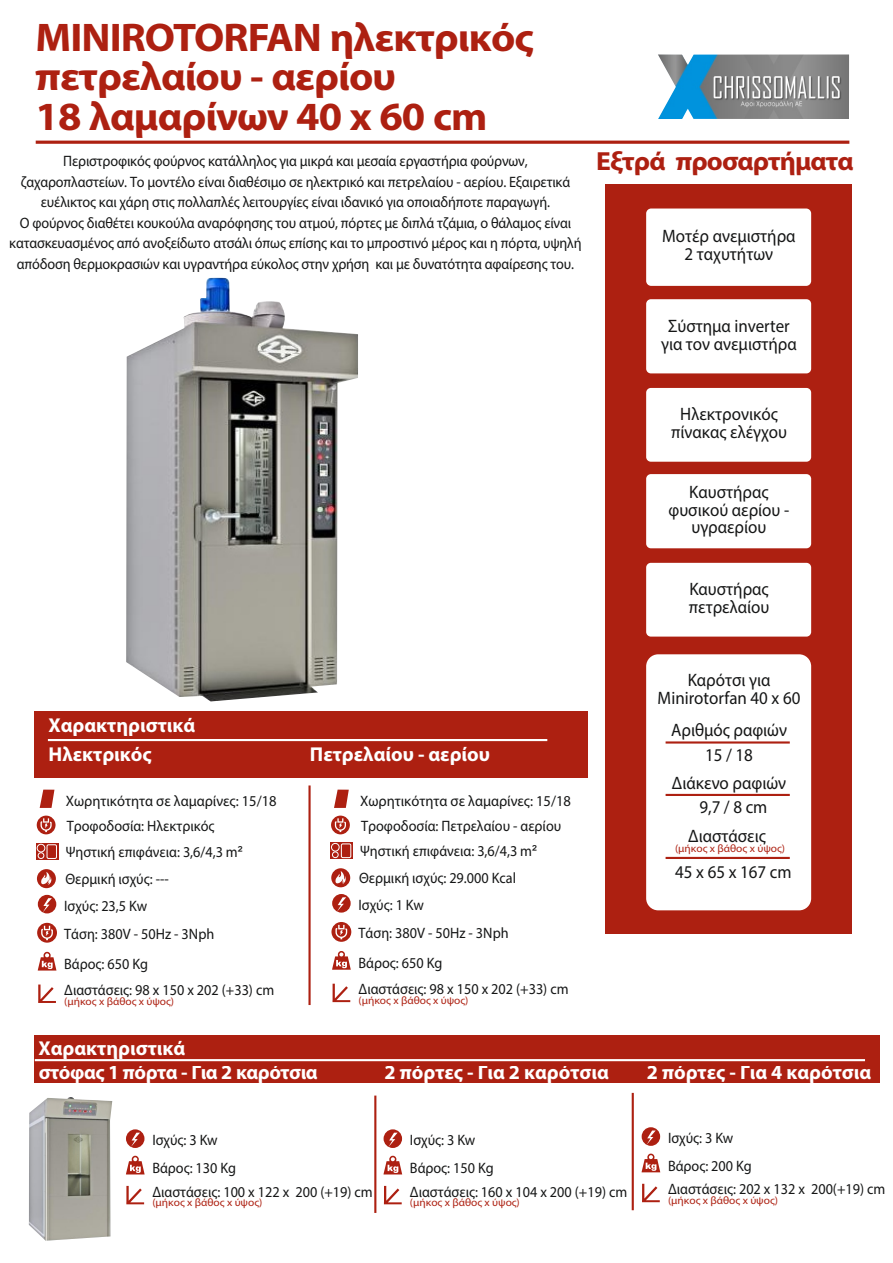
<style>
.page{position:relative;width:893px;height:1263px;background:#fff}
.page>*{position:absolute;margin:0;border:0;box-sizing:border-box;transform-origin:0 0}
.t1{font:700 40.05px/39.3px "Myriad Pro";letter-spacing:-.02em;color:#ad2011;scale:1.05 1}
.t2{font:700 26.25px "Myriad Pro";letter-spacing:-.03em;color:#ad2011;scale:1.05 1}
.t3{font:700 20.1px "Myriad Pro";color:#fff}
.t4{font:700 20.1px "Myriad Pro";letter-spacing:-.02em;color:#fff}
.t5{font:18px/17.7px "Myriad Pro";color:#151616;text-align:center;scale:.94 1}
.t6{font:15.15px/20.5px "Myriad Pro";letter-spacing:-.01em;color:#151616;scale:.94 1}
.t7{font:15.15px "Myriad Pro";letter-spacing:-.01em;color:#151616;scale:.96 1}
.t8{font:10.8px "Myriad Pro";color:#ad2011;scale:1.06 1}
.s1{font-family:"Arial"}
</style>
<div class="page">
<hr style="left:36px;top:141px;width:813px;height:3px;background:#ad2011">
<div style="left:34px;top:711px;width:553px;height:67px;background:#ad2011"></div>
<img style="left:658px;top:54px;width:191px;height:65px">
<div style="left:38px;top:895px;width:18px;height:18px;background:#ad2011;border-radius:50%"></div>
<svg style="left:43px;top:898px;width:9px;height:14px"></svg>
<svg style="left:36px;top:844px;width:22px;height:16px"></svg>
<div style="left:37px;top:844px;width:8px;height:8px;border:1px solid #fff;border-radius:50%"></div>
<div style="left:38px;top:852px;width:6px;height:7px;border:1px solid #fff;border-radius:50%"></div>
<div style="left:47px;top:845px;width:10px;height:13px;border:1px solid #fff"></div>
<svg style="left:38px;top:984px;width:18px;height:19px"></svg>
<svg style="left:38px;top:952px;width:18px;height:19px"></svg>
<svg style="left:40px;top:790px;width:14px;height:18px"></svg>
<svg style="left:37px;top:923px;width:20px;height:20px"></svg>
<svg style="left:41px;top:926px;width:12px;height:14px"></svg>
<svg style="left:126px;top:1129px;width:18px;height:19px"></svg>
<svg style="left:131px;top:1133px;width:9px;height:14px"></svg>
<svg style="left:126px;top:1186px;width:18px;height:18px"></svg>
<svg style="left:126px;top:1156px;width:19px;height:18px"></svg>
<img style="left:29px;top:1097px;width:83px;height:144px">
<svg style="left:384px;top:1129px;width:18px;height:19px"></svg>
<svg style="left:389px;top:1133px;width:9px;height:14px"></svg>
<svg style="left:384px;top:1186px;width:18px;height:18px"></svg>
<svg style="left:383px;top:1156px;width:19px;height:18px"></svg>
<svg style="left:642px;top:1127px;width:18px;height:19px"></svg>
<svg style="left:647px;top:1130px;width:9px;height:15px"></svg>
<svg style="left:642px;top:1184px;width:18px;height:18px"></svg>
<svg style="left:641px;top:1153px;width:19px;height:19px"></svg>
<hr style="left:374px;top:1095px;width:2px;height:118px;background:#ad2011">
<svg style="left:37px;top:869px;width:19px;height:19px"></svg>
<svg style="left:41px;top:872px;width:11px;height:13px"></svg>
<svg style="left:37px;top:815px;width:19px;height:19px"></svg>
<svg style="left:41px;top:818px;width:11px;height:14px"></svg>
<img style="left:126px;top:278px;width:232px;height:423px">
<div style="left:332px;top:894px;width:19px;height:18px;background:#ad2011;border-radius:50%"></div>
<svg style="left:337px;top:897px;width:9px;height:14px"></svg>
<svg style="left:330px;top:843px;width:22px;height:16px"></svg>
<div style="left:331px;top:843px;width:8px;height:8px;border:1px solid #fff;border-radius:50%"></div>
<svg style="left:332px;top:852px;width:6px;height:6px"></svg>
<div style="left:341px;top:844px;width:10px;height:14px;border:1px solid #fff"></div>
<svg style="left:332px;top:984px;width:18px;height:18px"></svg>
<svg style="left:332px;top:951px;width:19px;height:19px"></svg>
<svg style="left:334px;top:790px;width:15px;height:18px"></svg>
<svg style="left:331px;top:922px;width:20px;height:20px"></svg>
<svg style="left:335px;top:925px;width:12px;height:14px"></svg>
<div style="left:331px;top:868px;width:19px;height:19px;background:#ad2011;border-radius:50%"></div>
<svg style="left:335px;top:871px;width:11px;height:13px"></svg>
<svg style="left:331px;top:815px;width:19px;height:19px"></svg>
<svg style="left:335px;top:818px;width:11px;height:14px"></svg>
<hr style="left:308px;top:785px;width:3px;height:220px;background:#ad2011">
<svg style="left:48px;top:739px;width:499px;height:3px"></svg>
<div style="left:605px;top:185px;width:247px;height:749px;background:#ad2011"></div>
<div style="left:643px;top:385px;width:171px;height:80px;background:#fff;border:3px solid #ad2011;border-radius:6px"></div>
<div style="left:643px;top:296px;width:171px;height:81px;background:#fff;border:3px solid #ad2011;border-radius:6px"></div>
<div style="left:643px;top:205px;width:171px;height:84px;background:#fff;border:3px solid #ad2011;border-radius:6px"></div>
<div style="left:643px;top:651px;width:171px;height:262px;background:#fff;border:3px solid #ad2011;border-radius:14px"></div>
<hr style="left:666px;top:741px;width:124px;height:2px;background:#ad2011">
<hr style="left:666px;top:794px;width:124px;height:2px;background:#ad2011">
<hr style="left:666px;top:857px;width:124px;height:2px;background:#ad2011">
<div style="left:643px;top:560px;width:171px;height:80px;background:#fff;border:3px solid #ad2011;border-radius:6px"></div>
<div style="left:643px;top:471px;width:171px;height:80px;background:#fff;border:3px solid #ad2011;border-radius:6px"></div>
<div style="left:34px;top:1062px;width:846px;height:21px;background:#ad2011"></div>
<div style="left:34px;top:1035px;width:846px;height:30px;background:#ad2011"></div>
<svg style="left:35px;top:1059px;width:830px;height:3px;background:#e7beba"></svg>
<hr style="left:632px;top:1093px;width:2px;height:117px;background:#ad2011">
<h1 class="t1" style="left:36px;top:21px;width:476px">MINIROTORFAN ηλεκτρικός πετρελαίου - αερίου<br>18 λαμαρίνων 40 x 60 cm</h1>
<p class="t6" style="left:63px;top:152px;width:495px">Περιστροφικός φούρνος κατάλληλος για μικρά και μεσαία εργαστήρια φούρνων,</p>
<h2 class="t2" style="left:596px;top:150px;width:247px">Εξτρά προσαρτήματα</h2>
<p class="t6" style="left:9px;top:172px;width:610px;text-align:center">ζαχαροπλαστείων. Το μοντέλο είναι διαθέσιμο σε ηλεκτρικό και πετρελαίου - αερίου. Εξαιρετικά ευέλικτος και χάρη στις πολλαπλές λειτουργίες είναι ιδανικό για οποιαδήποτε παραγωγή.<br>Ο φούρνος διαθέτει κουκούλα αναρόφησης του ατμού, πόρτες με διπλά τζάμια, ο θάλαμος είναι κατασκευασμένος από ανοξείδωτο ατσάλι όπως επίσης και το μπροστινό μέρος και η πόρτα, υψηλή απόδοση θερμοκρασιών και υγραντήρα εύκολος στην χρήση και με δυνατότητα αφαίρεσης του.</p>
<p class="t5" style="left:662px;top:229px;width:144px">Μοτέρ ανεμιστήρα<br>2 ταχυτήτων</p>
<p class="t5" style="left:661px;top:318px;width:146px">Σύστημα inverter για τον ανεμιστήρα</p>
<p class="t5" style="left:671px;top:407px;width:125px">Ηλεκτρονικός πίνακας ελέγχου</p>
<p class="t5" style="left:668px;top:484px;width:130px">Καυστήρας φυσικού αερίου - υγραερίου</p>
<h3 class="t3" style="left:48px;top:717px;width:148px">Χαρακτηριστικά</h3>
<h3 class="t3" style="left:48px;top:746px;width:105px">Ηλεκτρικός</h3>
<h3 class="t3" style="left:310px;top:746px;width:182px">Πετρελαίου - αερίου</h3>
<p class="t7" style="left:66px;top:794px;width:221px">Χωρητικότητα σε λαμαρίνες: 15/18</p>
<p class="t7" style="left:360px;top:794px;width:221px">Χωρητικότητα σε λαμαρίνες: 15/18</p>
<p class="t6" style="left:67px;top:817px;width:159px">Τροφοδοσία: Ηλεκτρικός</p>
<p class="t6" style="left:361px;top:817px;width:214px">Τροφοδοσία: Πετρελαίου - αερίου</p>
<p class="t6" style="left:66px;top:843px;width:190px">Ψηστική επιφάνεια: 3,6/4,3 m<span class="s1">²</span></p>
<p class="t6" style="left:360px;top:842px;width:190px">Ψηστική επιφάνεια: 3,6/4,3 m<span class="s1">²</span></p>
<p class="t6" style="left:65px;top:870px;width:111px">Θερμική ισχύς: ---</p>
<p class="t6" style="left:359px;top:869px;width:169px">Θερμική ισχύς: 29.000 Kcal</p>
<p class="t6" style="left:64px;top:893px;width:161px;line-height:28px">Ισχύς: 23,5 Kw<br>Τάση: 380V - 50Hz - 3Nph</p>
<p class="t6" style="left:359px;top:892px;width:161px;line-height:28px">Ισχύς: 1 Kw<br>Τάση: 380V - 50Hz - 3Nph</p>
<p class="t6" style="left:64px;top:955px;width:91px">Βάρος: 650 Kg</p>
<p class="t6" style="left:359px;top:954px;width:91px">Βάρος: 650 Kg</p>
<p class="t6" style="left:64px;top:981px;width:225px">Διαστάσεις: 98 x 150 x 202 (+33) cm</p>
<p class="t8" style="left:64px;top:996px;width:105px">(μήκος x βάθος x ύψος)</p>
<p class="t6" style="left:359px;top:980px;width:225px">Διαστάσεις: 98 x 150 x 202 (+33) cm</p>
<p class="t8" style="left:359px;top:996px;width:105px">(μήκος x βάθος x ύψος)</p>
<h3 class="t3" style="left:38px;top:1040px;width:148px">Χαρακτηριστικά</h3>
<p class="t5" style="left:689px;top:582px;width:87px;text-align:left">Καυστήρας πετρελαίου</p>
<p class="t5" style="left:658px;top:672px;width:153px">Καρότσι για<br>Minirotorfan 40 x 60</p>
<p class="t5" style="left:671px;top:719px;width:125px;line-height:24.8px">Αριθμός ραφιών<br>15 / 18</p>
<p class="t5" style="left:672px;top:772px;width:123px;line-height:24.8px">Διάκενο ραφιών<br>9,7 / 8 cm</p>
<p class="t5" style="left:688px;top:829px;width:84px">Διαστάσεις</p>
<p class="t8" style="left:675px;top:843px;width:105px">(μήκος x βάθος x ύψος)</p>
<p class="t5" style="left:675px;top:865px;width:125px">45 x 65 x 167 cm</p>
<h3 class="t4" style="left:39px;top:1064px;width:280px">στόφας 1 πόρτα - Για 2 καρότσια</h3>
<h3 class="t3" style="left:384px;top:1064px;width:226px">2 πόρτες - Για 2 καρότσια</h3>
<h3 class="t3" style="left:647px;top:1064px;width:226px">2 πόρτες - Για 4 καρότσια</h3>
<p class="t6" style="left:152px;top:1131px;width:71px">Ισχύς: 3 Kw</p>
<p class="t6" style="left:152px;top:1182px;width:236px">Διαστάσεις: 100 x 122 x 200 (+19) cm</p>
<p class="t8" style="left:152px;top:1198px;width:105px">(μήκος x βάθος x ύψος)</p>
<p class="t6" style="left:152px;top:1159px;width:91px">Βάρος: 130 Kg</p>
<p class="t6" style="left:410px;top:1131px;width:71px">Ισχύς: 3 Kw</p>
<p class="t6" style="left:410px;top:1182px;width:233px">Διαστάσεις: 160 x 104 x 200 (+19) cm</p>
<p class="t8" style="left:410px;top:1198px;width:105px">(μήκος x βάθος x ύψος)</p>
<p class="t6" style="left:410px;top:1159px;width:91px">Βάρος: 150 Kg</p>
<p class="t6" style="left:668px;top:1129px;width:71px">Ισχύς: 3 Kw</p>
<p class="t6" style="left:668px;top:1180px;width:233px">Διαστάσεις: 202 x 132 x 200(+19) cm</p>
<p class="t8" style="left:668px;top:1196px;width:105px">(μήκος x βάθος x ύψος)</p>
<p class="t6" style="left:668px;top:1157px;width:91px">Βάρος: 200 Kg</p>
</div>
